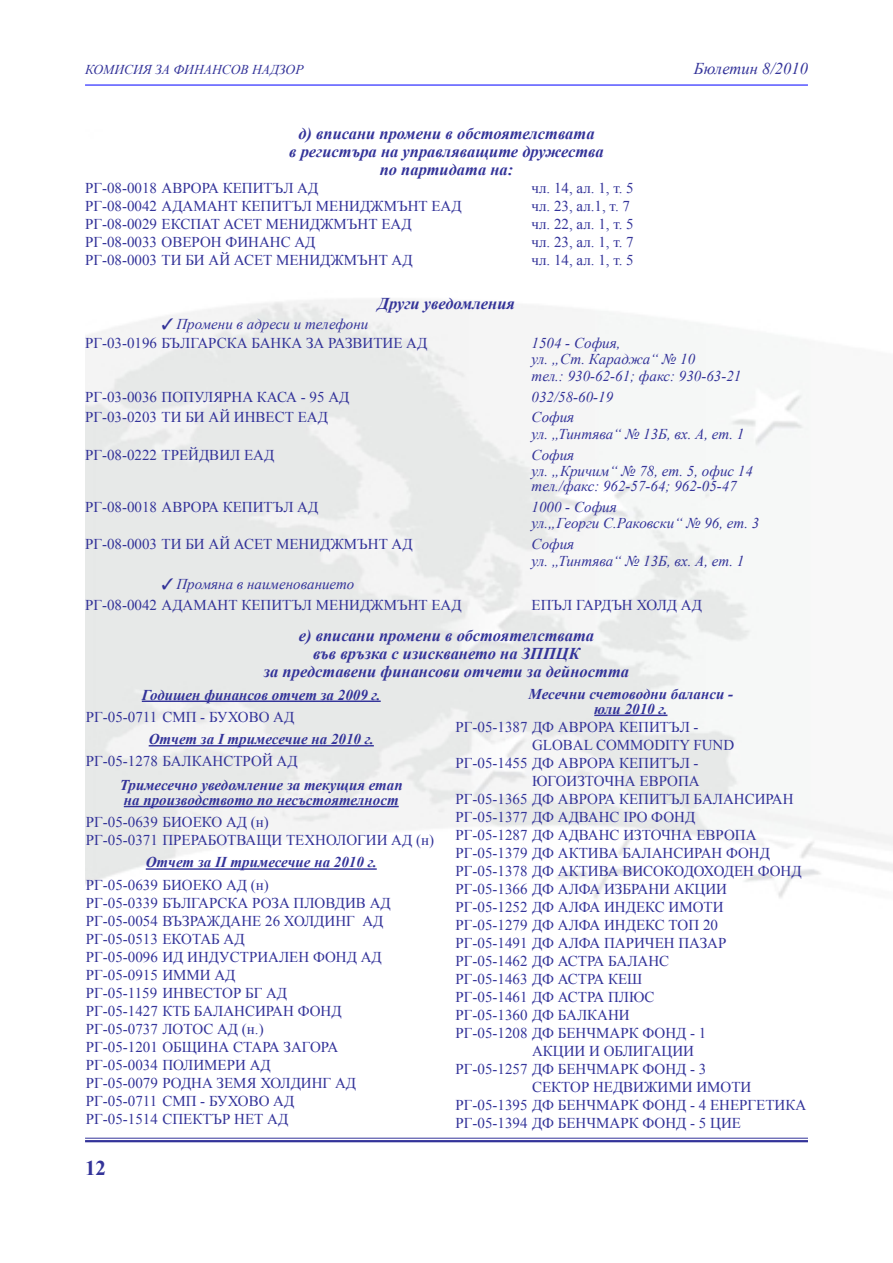
<style>
.page{position:relative;width:893px;height:1263px;background:#fff}
.page>*{position:absolute;margin:0;border:0;box-sizing:border-box;transform-origin:0 0}
.t1{font:700 21px "Times New Roman";color:#339}
.t2{font:italic 700 16.5px "Times New Roman";color:#339}
.t3{font:italic 16.5px "Times New Roman";color:#339}
.t4{font:15px "Times New Roman";color:#339}
.t5{font:italic 15px "Times New Roman";color:#339}
.t6{font:italic 700 15px "Times New Roman";color:#339}
.t7{font:italic 13.5px "Times New Roman";color:#339}
</style>
<div class="page">
<hr style="left:85px;top:1138px;width:723px;height:1px;background:#339">
<hr style="left:85px;top:1140px;width:723px;height:2px;background:#339">
<hr style="left:85px;top:85px;width:723px;height:1px;background:#00f">
<hr style="left:142px;top:700px;width:239px;height:2px;background:#339">
<hr style="left:149px;top:745px;width:225px;height:1px;background:#339">
<hr style="left:124px;top:806px;width:275px;height:1px;background:#339">
<hr style="left:146px;top:868px;width:231px;height:2px;background:#339">
<hr style="left:594px;top:715px;width:73px;height:1px;background:#339">
<p class="t7" style="left:85px;top:60px;width:220px">КОМИСИЯ ЗА ФИНАНСОВ НАДЗОР</p>
<p class="t3" style="left:694px;top:57px;width:115px">Бюлетин 8/2010</p>
<p class="t2" style="left:298px;top:122px;width:298px">д) вписани промени в обстоятелствата</p>
<p class="t2" style="left:289px;top:140px;width:316px">в регистъра на управляващите дружества</p>
<p class="t2" style="left:380px;top:158px;width:135px">по партидата на:</p>
<p class="t4" style="left:85px;top:178px;width:235px">РГ-08-0018 АВРОРА КЕПИТЪЛ АД</p>
<p class="t4" style="left:531px;top:178px;width:104px">чл. 14, ал. 1, т. 5</p>
<p class="t4" style="left:85px;top:196px;width:378px">РГ-08-0042 АДАМАНТ КЕПИТЪЛ МЕНИДЖМЪНТ ЕАД</p>
<p class="t4" style="left:531px;top:196px;width:100px">чл. 23, ал.1, т. 7</p>
<p class="t4" style="left:85px;top:214px;width:328px">РГ-08-0029 ЕКСПАТ АСЕТ МЕНИДЖМЪНТ ЕАД</p>
<p class="t4" style="left:531px;top:214px;width:104px">чл. 22, ал. 1, т. 5</p>
<p class="t4" style="left:85px;top:232px;width:232px">РГ-08-0033 ОВЕРОН ФИНАНС АД</p>
<p class="t4" style="left:531px;top:232px;width:104px">чл. 23, ал. 1, т. 7</p>
<p class="t4" style="left:85px;top:250px;width:329px">РГ-08-0003 ТИ БИ АЙ АСЕТ МЕНИДЖМЪНТ АД</p>
<p class="t4" style="left:531px;top:250px;width:104px">чл. 14, ал. 1, т. 5</p>
<p class="t2" style="left:378px;top:292px;width:139px">Други уведомления</p>
<p class="t5" style="left:162px;top:313px;width:208px">✓ Промени в адреси и телефони</p>
<p class="t4" style="left:85px;top:333px;width:344px">РГ-03-0196 БЪЛГАРСКА БАНКА ЗА РАЗВИТИЕ АД</p>
<p class="t5" style="left:532px;top:332px;width:90px">1504 - София,</p>
<p class="t5" style="left:532px;top:349px;width:165px">ул. „Ст. Караджа“ № 10</p>
<p class="t5" style="left:532px;top:365px;width:211px">тел.: 930-62-61; факс: 930-63-21</p>
<p class="t4" style="left:85px;top:386px;width:266px">РГ-03-0036 ПОПУЛЯРНА КАСА - 95 АД</p>
<p class="t5" style="left:532px;top:386px;width:83px">032/58-60-19</p>
<p class="t4" style="left:85px;top:407px;width:244px">РГ-03-0203 ТИ БИ АЙ ИНВЕСТ ЕАД</p>
<p class="t5" style="left:532px;top:407px;width:44px">София</p>
<p class="t5" style="left:532px;top:423px;width:214px">ул. „Тинтява“ № 13Б, вх. А, ет. 1</p>
<p class="t4" style="left:85px;top:444px;width:191px">РГ-08-0222 ТРЕЙДВИЛ ЕАД</p>
<p class="t5" style="left:532px;top:444px;width:44px">София</p>
<p class="t5" style="left:532px;top:461px;width:223px">ул. „Кричим“ № 78, ет. 5, офис 14</p>
<p class="t5" style="left:532px;top:476px;width:207px">тел./факс: 962-57-64; 962-05-47</p>
<p class="t4" style="left:85px;top:497px;width:235px">РГ-08-0018 АВРОРА КЕПИТЪЛ АД</p>
<p class="t5" style="left:532px;top:496px;width:87px">1000 - София</p>
<p class="t5" style="left:532px;top:513px;width:229px">ул.„Георги С.Раковски“ № 96, ет. 3</p>
<p class="t4" style="left:85px;top:534px;width:329px">РГ-08-0003 ТИ БИ АЙ АСЕТ МЕНИДЖМЪНТ АД</p>
<p class="t5" style="left:532px;top:534px;width:44px">София</p>
<p class="t5" style="left:532px;top:550px;width:214px">ул. „Тинтява“ № 13Б, вх. А, ет. 1</p>
<p class="t5" style="left:162px;top:574px;width:194px">✓ Промяна в наименованието</p>
<p class="t4" style="left:85px;top:595px;width:378px">РГ-08-0042 АДАМАНТ КЕПИТЪЛ МЕНИДЖМЪНТ ЕАД</p>
<p class="t4" style="left:532px;top:595px;width:172px">ЕПЪЛ ГАРДЪН ХОЛД АД</p>
<p class="t2" style="left:299px;top:624px;width:297px">е) вписани промени в обстоятелствата</p>
<p class="t2" style="left:313px;top:642px;width:268px">във връзка с изискването на ЗППЦК</p>
<p class="t2" style="left:264px;top:660px;width:367px">за представени финансови отчети за дейността</p>
<p class="t6" style="left:142px;top:684px;width:240px">Годишен финансов отчет за 2009 г.</p>
<p class="t4" style="left:86px;top:707px;width:210px">РГ-05-0711 СМП - БУХОВО АД</p>
<p class="t6" style="left:149px;top:729px;width:227px">Отчет за І тримесечие на 2010 г.</p>
<p class="t4" style="left:86px;top:751px;width:213px">РГ-05-1278 БАЛКАНСТРОЙ АД</p>
<p class="t6" style="left:120px;top:774px;width:285px">Тримесечно уведомление за текущия етап</p>
<p class="t6" style="left:124px;top:789px;width:276px">на производството по несъстоятелност</p>
<p class="t4" style="left:86px;top:812px;width:185px">РГ-05-0639 БИОЕКО АД (н)</p>
<p class="t4" style="left:86px;top:830px;width:350px">РГ-05-0371 ПРЕРАБОТВАЩИ ТЕХНОЛОГИИ АД (н)</p>
<p class="t6" style="left:146px;top:852px;width:233px">Отчет за ІІ тримесечие на 2010 г.</p>
<p class="t4" style="left:86px;top:874px;width:185px">РГ-05-0639 БИОЕКО АД (н)</p>
<p class="t4" style="left:86px;top:892px;width:306px">РГ-05-0339 БЪЛГАРСКА РОЗА ПЛОВДИВ АД</p>
<p class="t4" style="left:86px;top:910px;width:299px">РГ-05-0054 ВЪЗРАЖДАНЕ 26 ХОЛДИНГ АД</p>
<p class="t4" style="left:86px;top:928px;width:160px">РГ-05-0513 ЕКОТАБ АД</p>
<p class="t4" style="left:86px;top:946px;width:297px">РГ-05-0096 ИД ИНДУСТРИАЛЕН ФОНД АД</p>
<p class="t4" style="left:86px;top:964px;width:151px">РГ-05-0915 ИММИ АД</p>
<p class="t4" style="left:86px;top:982px;width:203px">РГ-05-1159 ИНВЕСТОР БГ АД</p>
<p class="t4" style="left:86px;top:1000px;width:257px">РГ-05-1427 КТБ БАЛАНСИРАН ФОНД</p>
<p class="t4" style="left:86px;top:1018px;width:179px">РГ-05-0737 ЛОТОС АД (н.)</p>
<p class="t4" style="left:86px;top:1036px;width:254px">РГ-05-1201 ОБЩИНА СТАРА ЗАГОРА</p>
<p class="t4" style="left:86px;top:1054px;width:186px">РГ-05-0034 ПОЛИМЕРИ АД</p>
<p class="t4" style="left:86px;top:1072px;width:272px">РГ-05-0079 РОДНА ЗЕМЯ ХОЛДИНГ АД</p>
<p class="t4" style="left:86px;top:1090px;width:210px">РГ-05-0711 СМП - БУХОВО АД</p>
<p class="t4" style="left:86px;top:1108px;width:204px">РГ-05-1514 СПЕКТЪР НЕТ АД</p>
<p class="t6" style="left:529px;top:683px;width:206px">Месечни счетоводни баланси -</p>
<p class="t6" style="left:594px;top:698px;width:75px">юли 2010 г.</p>
<p class="t4" style="left:455px;top:717px;width:245px">РГ-05-1387 ДФ АВРОРА КЕПИТЪЛ -</p>
<p class="t4" style="left:532px;top:735px;width:204px">GLOBAL COMMODITY FUND</p>
<p class="t4" style="left:455px;top:753px;width:245px">РГ-05-1455 ДФ АВРОРА КЕПИТЪЛ -</p>
<p class="t4" style="left:532px;top:771px;width:169px">ЮГОИЗТОЧНА ЕВРОПА</p>
<p class="t4" style="left:455px;top:789px;width:340px">РГ-05-1365 ДФ АВРОРА КЕПИТЪЛ БАЛАНСИРАН</p>
<p class="t4" style="left:455px;top:807px;width:241px">РГ-05-1377 ДФ АДВАНС IPO ФОНД</p>
<p class="t4" style="left:455px;top:825px;width:303px">РГ-05-1287 ДФ АДВАНС ИЗТОЧНА ЕВРОПА</p>
<p class="t4" style="left:455px;top:843px;width:316px">РГ-05-1379 ДФ АКТИВА БАЛАНСИРАН ФОНД</p>
<p class="t4" style="left:455px;top:861px;width:348px">РГ-05-1378 ДФ АКТИВА ВИСОКОДОХОДЕН ФОНД</p>
<p class="t4" style="left:455px;top:879px;width:273px">РГ-05-1366 ДФ АЛФА ИЗБРАНИ АКЦИИ</p>
<p class="t4" style="left:455px;top:897px;width:270px">РГ-05-1252 ДФ АЛФА ИНДЕКС ИМОТИ</p>
<p class="t4" style="left:455px;top:915px;width:264px">РГ-05-1279 ДФ АЛФА ИНДЕКС ТОП 20</p>
<p class="t4" style="left:455px;top:933px;width:272px">РГ-05-1491 ДФ АЛФА ПАРИЧЕН ПАЗАР</p>
<p class="t4" style="left:455px;top:951px;width:215px">РГ-05-1462 ДФ АСТРА БАЛАНС</p>
<p class="t4" style="left:455px;top:969px;width:188px">РГ-05-1463 ДФ АСТРА КЕШ</p>
<p class="t4" style="left:455px;top:987px;width:201px">РГ-05-1461 ДФ АСТРА ПЛЮС</p>
<p class="t4" style="left:455px;top:1005px;width:176px">РГ-05-1360 ДФ БАЛКАНИ</p>
<p class="t4" style="left:455px;top:1023px;width:252px">РГ-05-1208 ДФ БЕНЧМАРК ФОНД - 1</p>
<p class="t4" style="left:532px;top:1041px;width:164px">АКЦИИ И ОБЛИГАЦИИ</p>
<p class="t4" style="left:455px;top:1059px;width:252px">РГ-05-1257 ДФ БЕНЧМАРК ФОНД - 3</p>
<p class="t4" style="left:532px;top:1077px;width:221px">СЕКТОР НЕДВИЖИМИ ИМОТИ</p>
<p class="t4" style="left:455px;top:1095px;width:352px">РГ-05-1395 ДФ БЕНЧМАРК ФОНД - 4 ЕНЕРГЕТИКА</p>
<p class="t4" style="left:455px;top:1113px;width:287px">РГ-05-1394 ДФ БЕНЧМАРК ФОНД - 5 ЦИЕ</p>
<h1 class="t1" style="left:85px;top:1154px;width:22px">12</h1>
</div>
